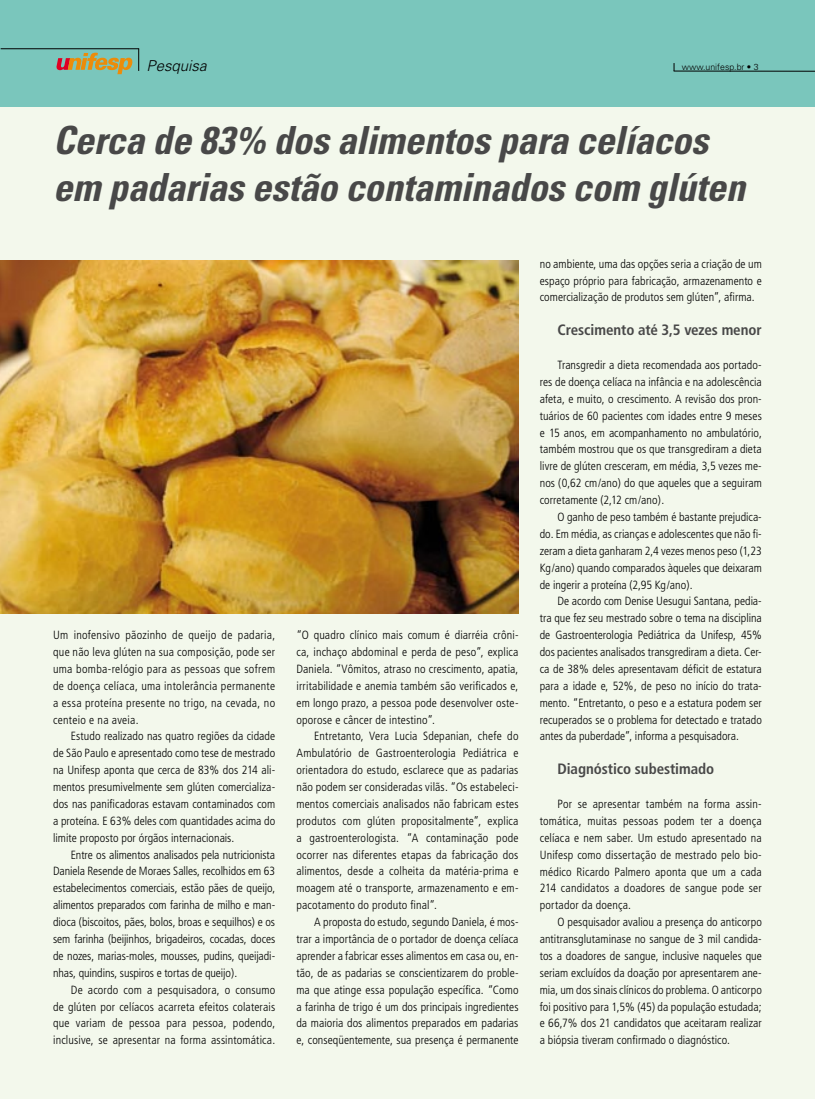
<style>
.page{position:relative;width:815px;height:1099px;background:#fff}
.page>*{position:absolute;margin:0;border:0;box-sizing:border-box;transform-origin:0 0}
.Título{font:italic 700 condensed 38.75px/46.5px "Univers";letter-spacing:-.005em;color:#484848}
.Subtítulo{font:700 condensed 15px "Frutiger";letter-spacing:-.005em;color:#484848}
.Retranca{font:italic 300 15px "Univers";color:#000}
.Texto{font:300 condensed 11.88px/16.9px "Frutiger";letter-spacing:.005em;color:#000;text-align:justify}
.t1{font:300 8.75px "Univers";color:#000}
</style>
<div class="page">
<div style="left:0;top:0;width:815px;height:107px;background:#7ac6bc"></div>
<div style="left:0;top:107px;width:815px;height:991px;background:#f3f8ec"></div>
<hr style="left:1px;top:48px;width:138px;height:1px;background:#000">
<svg style="left:56px;top:49px;width:83px;height:25px"></svg>
<hr style="left:674px;top:71px;width:141px;height:1px;background:#000">
<img style="left:0;top:260px;width:519px;height:353px">
<p class="Retranca" style="left:147px;top:57px;width:62px">Pesquisa</p>
<p class="t1" style="left:682px;top:61px;width:78px">www.unifesp.br • 3</p>
<p class="Título" style="left:53px;top:116px;width:693px">Cerca de 83% dos alimentos para celíacos em padarias estão contaminados com glúten</p>
<p class="Texto" style="left:53px;top:626px;width:224px">Um inofensivo pãozinho de queijo de padaria, que não leva glúten na sua composição, pode ser uma bomba-relógio para as pessoas que sofrem de doença celíaca, uma intolerância permanente a essa proteína presente no trigo, na cevada, no centeio e na aveia.</p>
<p class="Texto" style="left:53px;top:728px;width:224px;text-indent:18px">Estudo realizado nas quatro regiões da cidade de São Paulo e apresentado como tese de mestrado na Unifesp aponta que cerca de 83% dos 214 ali&shy;mentos presumivelmente sem glúten comercializa&shy;dos nas panificadoras estavam contaminados com a proteína. E 63% deles com quantidades acima do limite proposto por órgãos internacionais.</p>
<p class="Texto" style="left:53px;top:846px;width:224px;text-indent:18px">Entre os alimentos analisados pela nutricionista Daniela Resende de Moraes Salles, recolhidos em 63 estabelecimentos comerciais, estão pães de queijo, alimentos preparados com farinha de milho e man&shy;dioca (biscoitos, pães, bolos, broas e sequilhos) e os sem farinha (beijinhos, brigadeiros, cocadas, doces de nozes, marias-moles, mousses, pudins, queijadi&shy;nhas, quindins, suspiros e tortas de queijo).</p>
<p class="Texto" style="left:53px;top:981px;width:224px;text-indent:18px">De acordo com a pesquisadora, o consumo de glúten por celíacos acarreta efeitos colaterais que variam de pessoa para pessoa, podendo, inclusive, se apresentar na forma assintomática.</p>
<p class="Texto" style="left:296px;top:626px;width:224px">“O quadro clínico mais comum é diarréia crôni&shy;ca, inchaço abdominal e perda de peso”, explica Daniela. “Vômitos, atraso no crescimento, apatia, irritabilidade e anemia também são verificados e, em longo prazo, a pessoa pode desenvolver oste&shy;oporose e câncer de intestino”.</p>
<p class="Texto" style="left:296px;top:728px;width:224px;text-indent:18px">Entretanto, Vera Lucia Sdepanian, chefe do Ambulatório de Gastroenterologia Pediátrica e orientadora do estudo, esclarece que as padarias não podem ser consideradas vilãs. “Os estabeleci&shy;mentos comerciais analisados não fabricam estes produtos com glúten propositalmente”, explica a gastroenterologista. “A contaminação pode ocorrer nas diferentes etapas da fabricação dos alimentos, desde a colheita da matéria-prima e moagem até o transporte, armazenamento e em&shy;pacotamento do produto final”.</p>
<p class="Texto" style="left:296px;top:913px;width:224px;text-indent:18px">A proposta do estudo, segundo Daniela, é mos&shy;trar a importância de o portador de doença celíaca aprender a fabricar esses alimentos em casa ou, en&shy;tão, de as padarias se conscientizarem do proble&shy;ma que atinge essa população específica. “Como a farinha de trigo é um dos principais ingredientes da maioria dos alimentos preparados em padarias e, conseqüentemente, sua presença é permanente</p>
<p class="Texto" style="left:540px;top:255px;width:224px">no ambiente, uma das opções seria a criação de um espaço próprio para fabricação, armazenamento e comercialização de produtos sem glúten”, afirma.</p>
<p class="Subtítulo" style="left:557px;top:321px;width:206px">Crescimento até 3,5 vezes menor</p>
<p class="Texto" style="left:540px;top:356px;width:224px;text-indent:18px">Transgredir a dieta recomendada aos portado&shy;res de doença celíaca na infância e na adolescência afeta, e muito, o crescimento. A revisão dos pron&shy;tuários de 60 pacientes com idades entre 9 meses e 15 anos, em acompanhamento no ambulatório, também mostrou que os que transgrediram a dieta livre de glúten cresceram, em média, 3,5 vezes me&shy;nos (0,62 cm/ano) do que aqueles que a seguiram corretamente (2,12 cm/ano).</p>
<p class="Texto" style="left:540px;top:508px;width:224px;text-indent:18px">O ganho de peso também é bastante prejudica&shy;do. Em média, as crianças e adolescentes que não fi&shy;zeram a dieta ganharam 2,4 vezes menos peso (1,23<br>Kg/ano) quando comparados àqueles que deixaram de ingerir a proteína (2,95 Kg/ano).</p>
<p class="Texto" style="left:540px;top:593px;width:224px;text-indent:18px">De acordo com Denise Uesugui Santana, pedia&shy;tra que fez seu mestrado sobre o tema na disciplina de Gastroenterologia Pediátrica da Unifesp, 45% dos pacientes analisados transgrediram a dieta. Cer&shy;ca de 38% deles apresentavam déficit de estatura para a idade e, 52%, de peso no início do trata&shy;mento. “Entretanto, o peso e a estatura podem ser recuperados se o problema for detectado e tratado antes da puberdade”, informa a pesquisadora.</p>
<p class="Subtítulo" style="left:557px;top:760px;width:158px">Diagnóstico subestimado</p>
<p class="Texto" style="left:540px;top:795px;width:224px;text-indent:18px">Por se apresentar também na forma assin&shy;tomática, muitas pessoas podem ter a doença celíaca e nem saber. Um estudo apresentado na Unifesp como dissertação de mestrado pelo bio&shy;médico Ricardo Palmero aponta que um a cada 214 candidatos a doadores de sangue pode ser portador da doença.</p>
<p class="Texto" style="left:540px;top:913px;width:224px;text-indent:18px">O pesquisador avaliou a presença do anticorpo antitransglutaminase no sangue de 3 mil candida&shy;tos a doadores de sangue, inclusive naqueles que seriam excluídos da doação por apresentarem ane&shy;mia, um dos sinais clínicos do problema. O anticorpo foi positivo para 1,5% (45) da população estudada; e 66,7% dos 21 candidatos que aceitaram realizar a biópsia tiveram confirmado o diagnóstico.</p>
</div>
